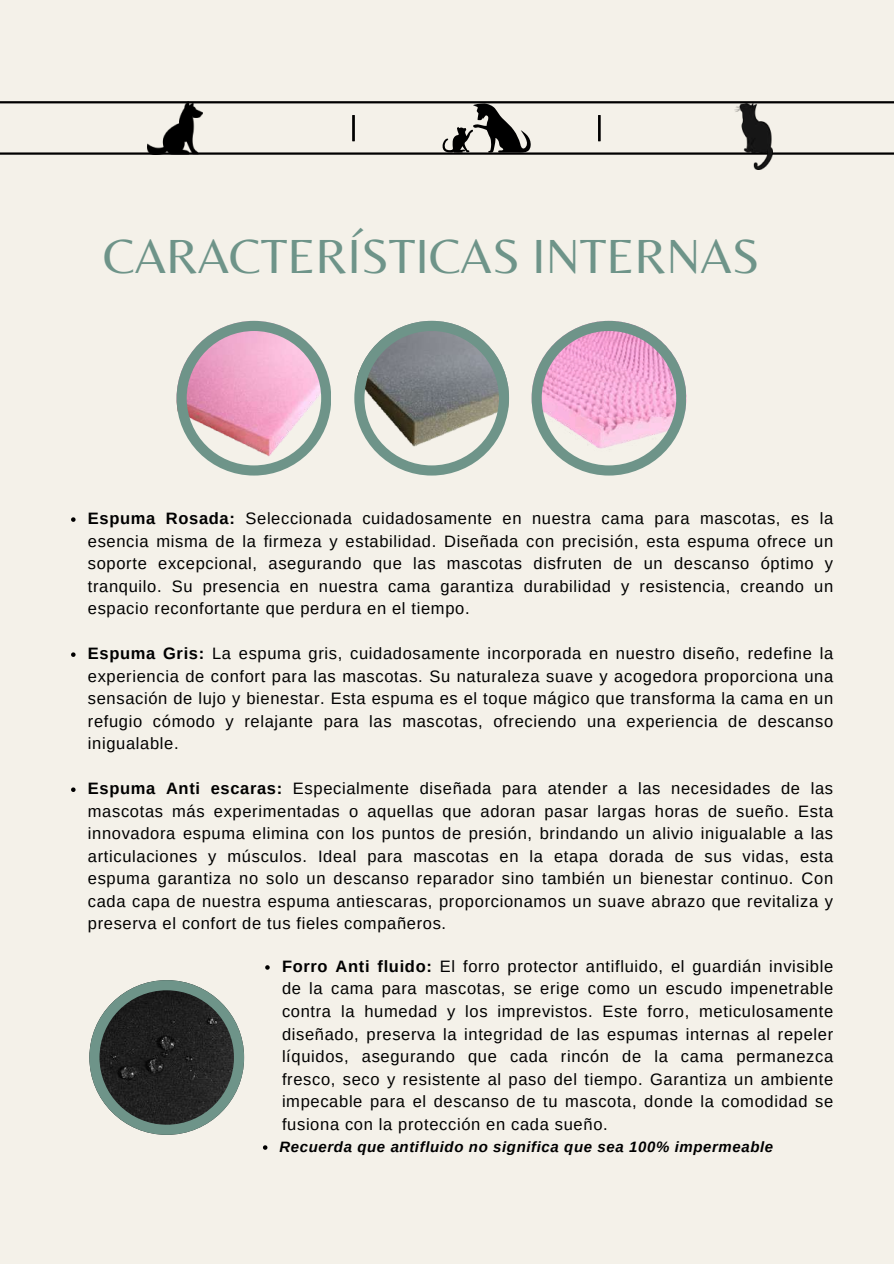
<style>
.page{position:relative;width:894px;height:1264px;background:#fff}
.page>*{position:absolute;margin:0;border:0;box-sizing:border-box;transform-origin:0 0}
.t1{font:49.8px "Belleza";color:#6e9489}
.t2{font:16.5px/22.5px "Arimo";letter-spacing:.04em;color:#000;text-align:justify}
.t3{font:italic 700 15px "Arimo";letter-spacing:.04em;color:#000}
.s1{font-weight:700}
</style>
<div class="page">
<div style="left:0;top:0;width:893px;height:1263px;background:#f4f1e9"></div>
<hr style="left:0;top:152px;width:893px;height:3px;background:#000">
<hr style="left:0;top:101px;width:893px;height:2px;background:#000">
<hr style="left:352px;top:115px;width:2px;height:26px;background:#000">
<hr style="left:598px;top:115px;width:2px;height:26px;background:#000">
<svg style="left:442px;top:103px;width:89px;height:50px"></svg>
<img style="left:147px;top:103px;width:56px;height:50px">
<img style="left:734px;top:103px;width:38px;height:67px">
<svg style="left:354px;top:321px;width:154px;height:154px"></svg>
<svg style="left:176px;top:321px;width:155px;height:154px"></svg>
<svg style="left:531px;top:321px;width:154px;height:154px"></svg>
<svg style="left:89px;top:980px;width:154px;height:154px"></svg>
<svg style="left:71px;top:517px;width:5px;height:5px"></svg>
<svg style="left:71px;top:652px;width:5px;height:5px"></svg>
<svg style="left:71px;top:787px;width:5px;height:5px"></svg>
<svg style="left:265px;top:965px;width:4px;height:4px"></svg>
<svg style="left:263px;top:1145px;width:4px;height:4px"></svg>
<h1 class="t1" style="left:103px;top:227px;width:658px">CARACTERÍSTICAS INTERNAS</h1>
<p class="t2" style="left:88px;top:507px;width:746px"><span class="s1">Espuma Rosada:</span> Seleccionada cuidadosamente en nuestra cama para mascotas, es la esencia misma de la firmeza y estabilidad. Diseñada con precisión, esta espuma ofrece un soporte excepcional, asegurando que las mascotas disfruten de un descanso óptimo y tranquilo. Su presencia en nuestra cama garantiza durabilidad y resistencia, creando un espacio reconfortante que perdura en el tiempo.</p>
<p class="t2" style="left:88px;top:642px;width:746px"><span class="s1">Espuma Gris:</span> La espuma gris, cuidadosamente incorporada en nuestro diseño, redefine la experiencia de confort para las mascotas. Su naturaleza suave y acogedora proporciona una sensación de lujo y bienestar. Esta espuma es el toque mágico que transforma la cama en un refugio cómodo y relajante para las mascotas, ofreciendo una experiencia de descanso inigualable.</p>
<p class="t2" style="left:88px;top:777px;width:746px"><span class="s1">Espuma Anti escaras:</span> Especialmente diseñada para atender a las necesidades de las mascotas más experimentadas o aquellas que adoran pasar largas horas de sueño. Esta innovadora espuma elimina con los puntos de presión, brindando un alivio inigualable a las articulaciones y músculos. Ideal para mascotas en la etapa dorada de sus vidas, esta espuma garantiza no solo un descanso reparador sino también un bienestar continuo. Con cada capa de nuestra espuma antiescaras, proporcionamos un suave abrazo que revitaliza y preserva el confort de tus fieles compañeros.</p>
<p class="t2" style="left:282px;top:955px;width:552px"><span class="s1">Forro Anti fluido:</span> El forro protector antifluido, el guardián invisible de la cama para mascotas, se erige como un escudo impenetrable contra la humedad y los imprevistos. Este forro, meticulosamente diseñado, preserva la integridad de las espumas internas al repeler líquidos, asegurando que cada rincón de la cama permanezca fresco, seco y resistente al paso del tiempo. Garantiza un ambiente impecable para el descanso de tu mascota, donde la comodidad se fusiona con la protección en cada sueño.</p>
<p class="t3" style="left:279px;top:1138px;width:495px">Recuerda que antifluido no significa que sea 100% impermeable</p>
</div>
